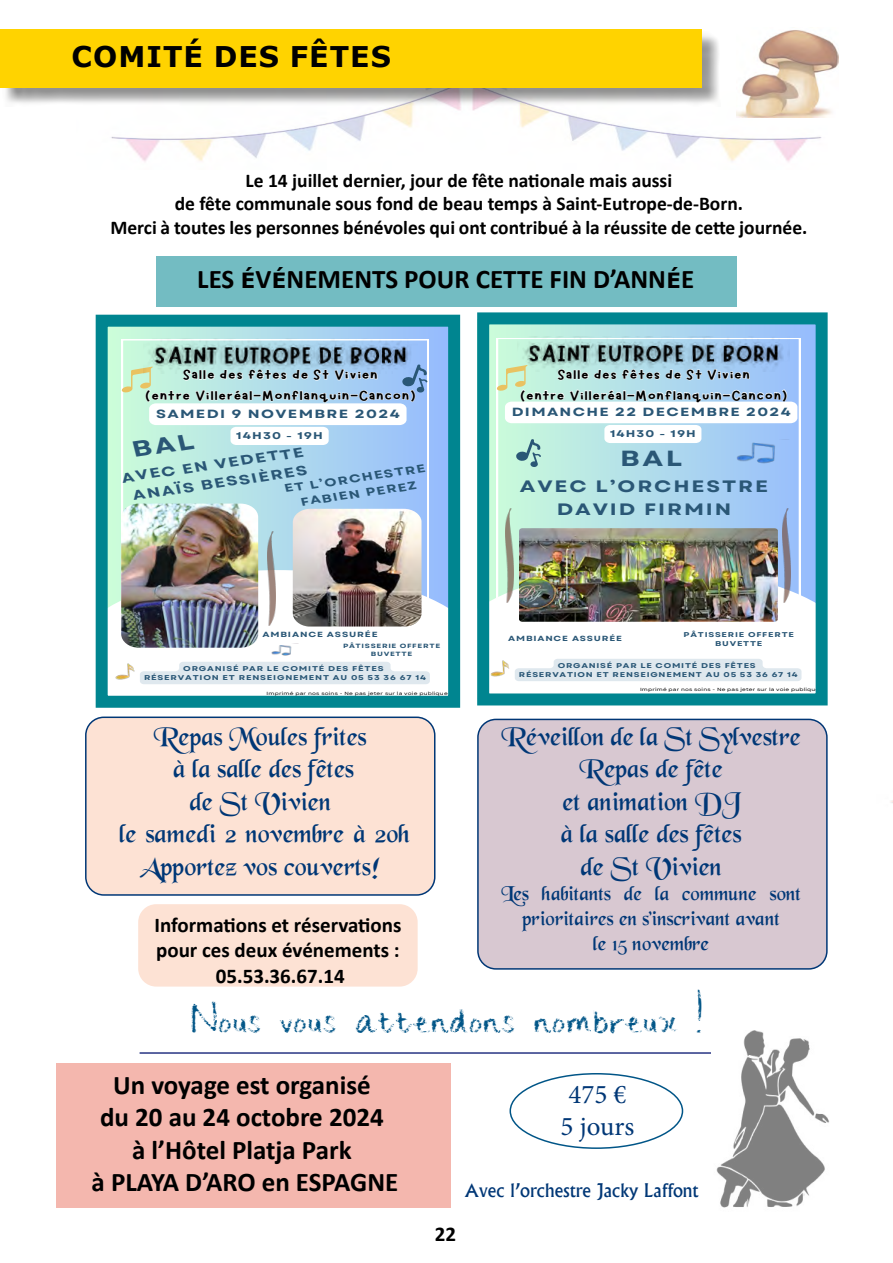
<style>
.page{position:relative;width:893px;height:1263px;background:#fff}
.page>*{position:absolute;margin:0;border:0;box-sizing:border-box;transform-origin:0 0}
.t1{font:36px "Change Tomorrow Today";color:#005587}
.t2{font:700 28.5px "Verdana";letter-spacing:.035em;color:#000}
.t3{font:27px/32.4px "Black Chancery";color:#003776;text-align:center}
.t4{font:700 27px/32.4px "Calibri";color:#000;text-align:center}
.t5{font:27px/32.4px "Minion Pro";color:#003776}
.t6{font:700 21.9px "Garet";color:#2a5776;scale:1.3 1}
.t7{font:21px/25.2px "Black Chancery";color:#003776;text-align:center}
.t8{font:700 21px/25.2px "Calibri";color:#000;text-align:center}
.t9{font:700 19.5px/23.4px "Calibri";color:#000;text-align:center}
.t10{font:500 18px "Albertus";color:#003776}
.t11{font:700 16.5px/23px "Garet";letter-spacing:.085em;color:#2a5776;text-align:center;scale:1.3 1}
.t12{font:15px/20.7px "Marykate";letter-spacing:.03em;color:#000;text-align:center;scale:1.31 1}
.t13{font:14.85px/20.5px "Marykate";letter-spacing:.03em;color:#000;text-align:center;scale:1.3 1}
.t14{font:700 13.5px/18.8px "Garet";color:#2a5776;text-align:right;scale:1.29 1}
.t15{font:700 11.85px "Garet";letter-spacing:.085em;color:#2a5776;scale:1.3 1}
.t16{font:700 11.85px "Garet";letter-spacing:.085em;color:#2a5776;scale:1.31 1}
.t17{font:700 11.25px/15.8px "Garet";color:#2a5776;text-align:center;scale:1.29 1}
.t18{font:700 9.75px "Garet";letter-spacing:.085em;color:#2a5776;scale:1.3 1}
.t19{font:700 9.75px "Garet";letter-spacing:.085em;color:#2a5776;scale:1.31 1}
.t20{font:700 7.5px "Garet";letter-spacing:.085em;color:#2a5776;scale:1.31 1}
.t21{font:700 7.35px "Garet";letter-spacing:.085em;color:#2a5776;scale:1.3 1}
.t22{font:700 7.05px/9.4px "Garet";letter-spacing:.085em;color:#2a5776;text-align:center;scale:1.31 1}
.t23{font:700 6.9px/9.4px "Garet";letter-spacing:.085em;color:#2a5776;text-align:center;scale:1.3 1}
.t24{font:700 6.15px/8.6px "Garet";letter-spacing:.085em;color:#2a5776;text-align:center;scale:1.31 1}
.t25{font:4.5px "Garet";letter-spacing:.03em;color:#000;scale:1.3 1}
.t26{font:4.5px "Garet";letter-spacing:.03em;color:#000;scale:1.31 1}
.s1{font-family:"Verdana";font-size:21px}
</style>
<div class="page">
<img style="left:111px;top:106px;width:711px;height:56px">
<div style="left:477px;top:319px;width:348px;height:379px;background:linear-gradient(to right,#cdffd8,#95bafe)"></div>
<svg style="left:497px;top:338px;width:303px;height:229px"></svg>
<svg style="left:490px;top:567px;width:325px;height:125px"></svg>
<img style="left:490px;top:656px;width:28px;height:36px">
<img style="left:734px;top:467px;width:56px;height:5px">
<img style="left:783px;top:509px;width:7px;height:93px">
<img style="left:505px;top:509px;width:8px;height:93px">
<img style="left:519px;top:528px;width:259px;height:94px">
<img style="left:518px;top:337px;width:272px;height:25px">
<svg style="left:515px;top:659px;width:286px;height:22px"></svg>
<svg style="left:496px;top:362px;width:301px;height:105px"></svg>
<svg style="left:640px;top:688px;width:175px;height:4px"></svg>
<img style="left:716px;top:1030px;width:113px;height:178px">
<div style="left:56px;top:1063px;width:395px;height:145px;background:#f4b7ae"></div>
<div style="left:156px;top:256px;width:581px;height:50px;background:#73bcc2"></div>
<div style="left:2px;top:31px;width:718px;height:75px;background:#000;opacity:.43"></div>
<div style="left:0;top:29px;width:702px;height:58px;background:#ffd300"></div>
<div style="left:477px;top:312px;width:351px;height:393px;border:12px solid #008590"></div>
<div style="left:138px;top:904px;width:280px;height:82px;background:#fde2d4;border-radius:18px"></div>
<svg style="left:109px;top:328px;width:338px;height:242px"></svg>
<svg style="left:122px;top:339px;width:306px;height:231px"></svg>
<svg style="left:109px;top:570px;width:338px;height:66px"></svg>
<img style="left:115px;top:663px;width:20px;height:17px">
<img style="left:271px;top:643px;width:28px;height:13px">
<img style="left:267px;top:532px;width:8px;height:94px">
<img style="left:121px;top:504px;width:137px;height:144px">
<img style="left:293px;top:509px;width:128px;height:117px">
<img style="left:143px;top:338px;width:275px;height:24px">
<svg style="left:140px;top:662px;width:290px;height:22px"></svg>
<div style="left:96px;top:315px;width:364px;height:393px;border:12px solid #008590"></div>
<div style="left:86px;top:717px;width:349px;height:178px;background:#fde2d4;border-radius:18px"></div>
<div style="left:85px;top:716px;width:350px;height:180px;border:2px solid #003776;border-radius:18px"></div>
<div style="left:478px;top:719px;width:349px;height:250px;background:#d8c8d1;border-radius:18px"></div>
<div style="left:477px;top:719px;width:351px;height:251px;border:2px solid #003776;border-radius:18px"></div>
<div style="left:509px;top:1073px;width:174px;height:76px;border:2px solid #005587;border-radius:50%"></div>
<hr style="left:140px;top:1052px;width:571px;height:2px;background:#283583">
<img style="left:737px;top:30px;width:102px;height:88px">
<svg style="left:121px;top:362px;width:306px;height:95px"></svg>
<h2 class="t2" style="left:72px;top:36px;width:321px">COMITÉ DES FÊTES</h2>
<p class="t9" style="left:110px;top:168px;width:698px">Le 14 juillet dernier, jour de fête nationale mais aussi<br>de fête communale sous fond de beau temps à Saint-Eutrope-de-Born.<br>Merci à toutes les personnes bénévoles qui ont contribué à la réussite de cette journée.</p>
<h3 class="t4" style="left:197px;top:262px;width:498px">LES <span class="s1">É</span>V<span class="s1">É</span>NEMENTS POUR CETTE FIN D’ANN<span class="s1">É</span>E</h3>
<p class="t12" style="left:145px;top:364px;width:208px">Salle des fêtes de St Vivien<br>(entre Villeréal-Monflanquin-Cancon)</p>
<p class="t16" style="left:156px;top:406px;width:188px">SAMEDI 9 NOVEMBRE 2024</p>
<p class="t19" style="left:236px;top:430px;width:68px">14H30 - 19H</p>
<p class="t14" style="left:121px;top:469px;width:145px;rotate:-8deg">AVEC EN VEDETTE<br>ANAÏS BESSIÈRES</p>
<p class="t17" style="left:284px;top:481px;width:112px;rotate:-8deg">ET L’ORCHESTRE<br>FABIEN PEREZ</p>
<p class="t20" style="left:262px;top:630px;width:89px">AMBIANCE ASSURÉE</p>
<p class="t24" style="left:343px;top:642px;width:76px">PÂTISSERIE OFFERTE<br>BUVETTE</p>
<p class="t22" style="left:144px;top:664px;width:217px">ORGANISÉ PAR LE COMITÉ DES FÊTES<br>RÉSERVATION ET RENSEIGNEMENT AU 05 53 36 67 14</p>
<p class="t26" style="left:267px;top:690px;width:140px">Imprimé par nos soins - Ne pas jeter sur la voie publique</p>
<p class="t13" style="left:520px;top:364px;width:207px">Salle des fêtes de St Vivien<br>(entre Villeréal-Monflanquin-Cancon)</p>
<p class="t15" style="left:512px;top:405px;width:216px">DIMANCHE 22 DECEMBRE 2024</p>
<p class="t6" style="left:620px;top:444px;width:49px">BAL</p>
<p class="t18" style="left:610px;top:428px;width:68px">14H30 - 19H</p>
<p class="t11" style="left:520px;top:476px;width:192px">AVEC L’ORCHESTRE<br>DAVID FIRMIN</p>
<p class="t21" style="left:508px;top:634px;width:89px">AMBIANCE ASSURÉE</p>
<p class="t23" style="left:684px;top:630px;width:86px">PÂTISSERIE OFFERTE<br>BUVETTE</p>
<p class="t23" style="left:519px;top:661px;width:216px">ORGANISÉ PAR LE COMITÉ DES FÊTES<br>RÉSERVATION ET RENSEIGNEMENT AU 05 53 36 67 14</p>
<p class="t25" style="left:640px;top:687px;width:139px">Imprimé par nos soins - Ne pas jeter sur la voie publique</p>
<h3 class="t3" style="left:119px;top:722px;width:292px">Repas Moules frites<br>à la salle des fêtes<br>de St Vivien<br>le samedi 2 novembre à 20h<br>Apportez vos couverts!</h3>
<h3 class="t3" style="left:501px;top:722px;width:301px">Réveillon de la St Sylvestre<br>Repas de fête<br>et animation DJ<br>à la salle des fêtes<br>de St Vivien</h3>
<p class="t7" style="left:501px;top:882px;width:301px">Les habitants de la commune sont prioritaires en s’inscrivant avant<br>le 15 novembre</p>
<p class="t8" style="left:154px;top:912px;width:248px">Informations et réservations pour ces deux événements :<br>05.53.36.67.14</p>
<h1 class="t1" style="left:191px;top:988px;width:513px">Nous vous attendons nombreux !</h1>
<h3 class="t4" style="left:92px;top:1068px;width:308px">Un voyage est organisé<br>du 20 au 24 octobre 2024<br>à l’Hôtel Platja Park<br>à PLAYA D’ARO en ESPAGNE</h3>
<h3 class="t5" style="left:561px;top:1078px;width:75px">475 €<br>5 jours</h3>
<p class="t10" style="left:465px;top:1179px;width:235px">Avec l’orchestre Jacky Laffont</p>
<p class="t8" style="left:435px;top:1221px;width:23px">22</p>
</div>
